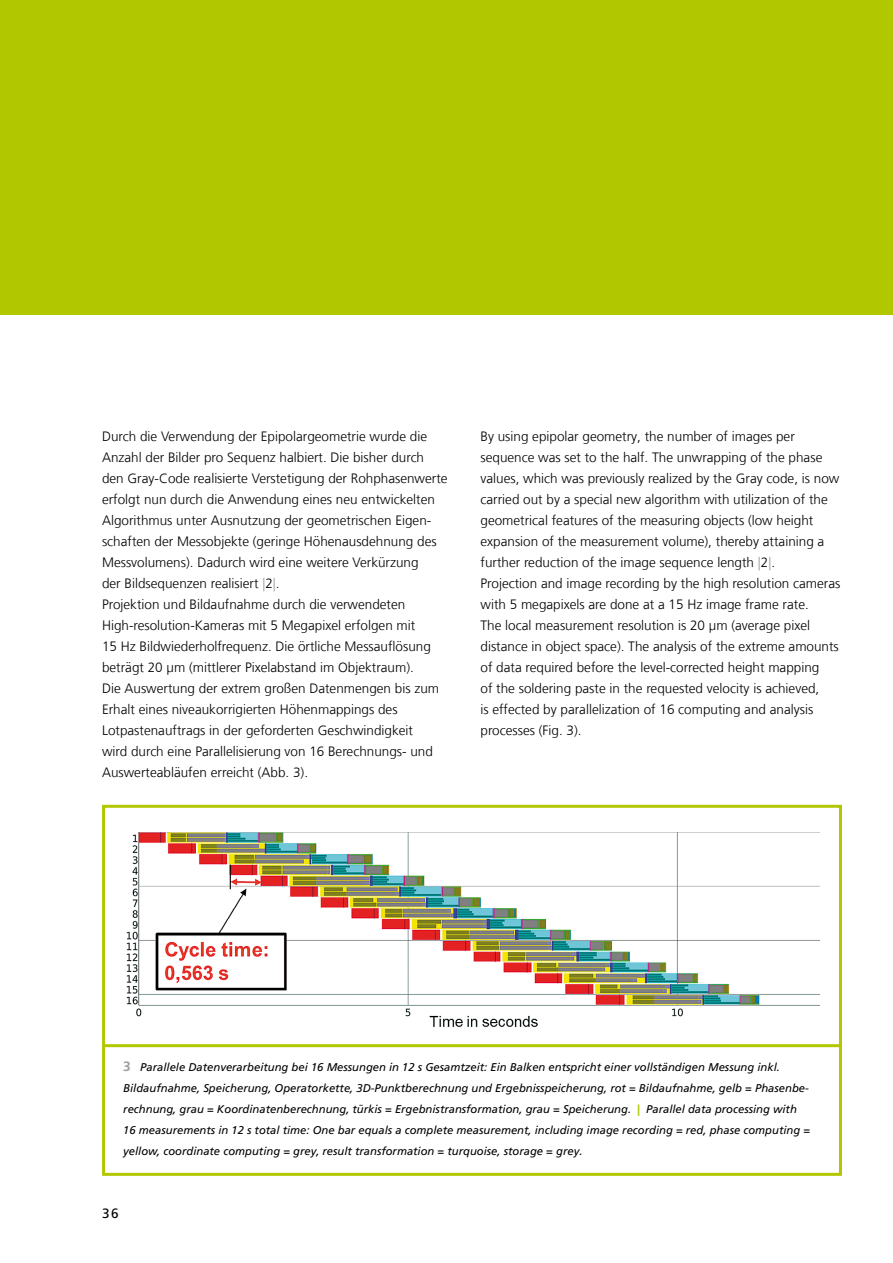
<style>
.page{position:relative;width:893px;height:1263px;background:#fff}
.page>*{position:absolute;margin:0;border:0;box-sizing:border-box;transform-origin:0 0}
.t1{font:300 13.5px/21px "Frutiger LT Com";color:#000}
.t2{font:13.5px "Frutiger LT Com";color:#000}
.t3{font:italic 11.25px/21px "Frutiger LT Com";color:#000}
.s1{color:#9c9e9f}
.s2{font-weight:700;font-style:normal;font-size:13.5px;color:#9c9e9f}
.s3{font-weight:900;font-style:normal;color:#b1c800}
</style>
<div class="page">
<div style="left:0;top:0;width:893px;height:315px;background:#b1c800"></div>
<img style="left:126px;top:832px;width:694px;height:196px">
<div style="left:102px;top:805px;width:740px;height:371px;border:3px solid #b1c800"></div>
<hr style="left:104px;top:1044px;width:735px;height:3px;background:#b1c800">
<p class="t1" style="left:102px;top:426px;width:347px">Durch die Verwendung der Epipolargeometrie wurde die Anzahl der Bilder pro Sequenz halbiert. Die bisher durch den Gray-Code realisierte Verstetigung der Rohphasenwerte erfolgt nun durch die Anwendung eines neu entwickelten Algorithmus unter Ausnutzung der geometrischen Eigen&shy;schaften der Messobjekte (geringe Höhenausdehnung des Messvolumens). Dadurch wird eine weitere Verkürzung<br>der Bildsequenzen realisiert <span class="s1">|</span>2<span class="s1">|</span>.<br>Projektion und Bildaufnahme durch die verwendeten High-resolution-Kameras mit 5 Megapixel erfolgen mit<br>15 Hz Bildwiederholfrequenz. Die örtliche Messauflösung beträgt 20 µm (mittlerer Pixelabstand im Objektraum).<br>Die Auswertung der extrem großen Datenmengen bis zum Erhalt eines niveaukorrigierten Höhenmappings des Lotpastenauftrags in der geforderten Geschwindigkeit<br>wird durch eine Parallelisierung von 16 Berechnungs- und Auswerteabläufen erreicht (Abb. 3).</p>
<p class="t1" style="left:480px;top:426px;width:361px">By using epipolar geometry, the number of images per sequence was set to the half. The unwrapping of the phase values, which was previously realized by the Gray code, is now carried out by a special new algorithm with utilization of the geometrical features of the measuring objects (low height expansion of the measurement volume), thereby attaining a further reduction of the image sequence length <span class="s1">|</span>2<span class="s1">|</span>.<br>Projection and image recording by the high resolution cameras with 5 megapixels are done at a 15 Hz image frame rate.<br>The local measurement resolution is 20 µm (average pixel distance in object space). The analysis of the extreme amounts of data required before the level-corrected height mapping<br>of the soldering paste in the requested velocity is achieved,<br>is effected by parallelization of 16 computing and analysis processes (Fig. 3).</p>
<p class="t3" style="left:123px;top:1057px;width:688px"><span class="s2">3</span> Parallele Datenverarbeitung bei 16 Messungen in 12 s Gesamtzeit: Ein Balken entspricht einer vollständigen Messung inkl.<br>Bildaufnahme, Speicherung, Operatorkette, 3D-Punktberechnung und Ergebnisspeicherung, rot = Bildaufnahme, gelb = Phasenbe&shy;rechnung, grau = Koordinatenberechnung, türkis = Ergebnistransformation, grau = Speicherung. <span class="s3">|</span> Parallel data processing with 16 measurements in 12 s total time: One bar equals a complete measurement, including image recording = red, phase computing = yellow, coordinate computing = grey, result transformation = turquoise, storage = grey.</p>
<p class="t2" style="left:102px;top:1205px;width:18px">36</p>
</div>
